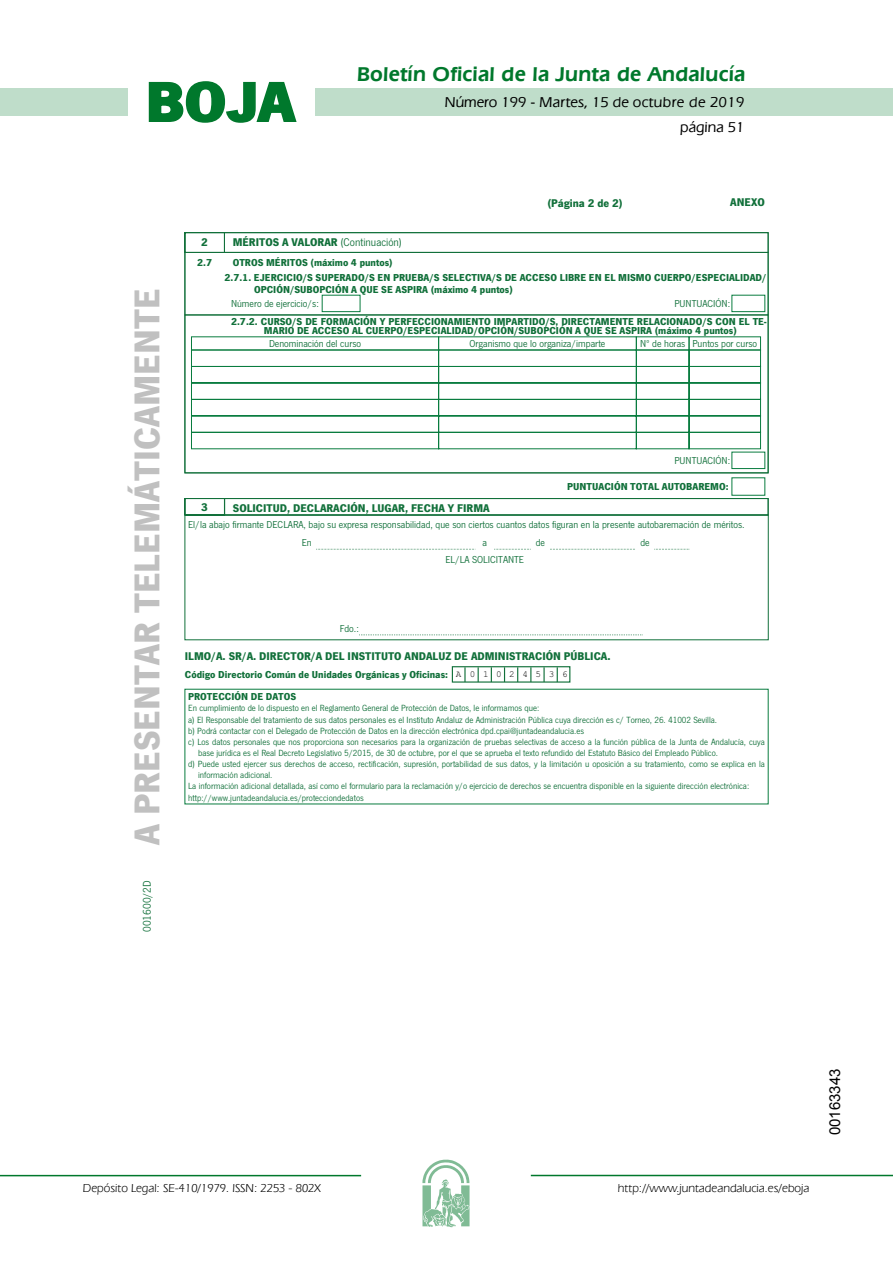
<style>
.page{position:relative;width:893px;height:1263px;background:#fff}
.page>*{position:absolute;margin:0;border:0;box-sizing:border-box;transform-origin:0 0}
.t1{font:700 57.75px "News Got T";color:#00782c;scale:1.14 1}
.t2{font:700 37.2px "News Got T";color:#c0c0c0}
.t3{font:600 21px "Eras IT Cby BT";letter-spacing:.01em;color:#00782c}
.t4{font:500 15px/24.5px "Eras IT Cby BT";color:#000;text-align:right}
.t5{font:15px "Arial";color:#000}
.t6{font:12px "Eras IT Cby BT";color:#000}
.t7{font:700 11.55px "News Got T";color:#11703a}
.t8{font:11.55px "News Got T";color:#11703a}
.t9{font:700 10.5px/14.5px "News Got T";color:#11703a}
.t10{font:10.5px/18px "News Got T";color:#11703a}
.t11{font:9.3px "News Got T";color:#11703a}
.t12{font:9.3px "Courier New";letter-spacing:.82em;color:#000}
.s1{font-weight:400}
</style>
<div class="page">
<div style="left:315px;top:88px;width:577px;height:28px;background:#bfddca"></div>
<div style="left:0;top:88px;width:128px;height:28px;background:#bfddca"></div>
<hr style="left:0;top:1175px;width:361px;height:1px;background:#00782c">
<svg style="left:422px;top:1159px;width:47px;height:68px"></svg>
<hr style="left:531px;top:1175px;width:361px;height:1px;background:#00782c">
<svg style="left:148px;top:81px;width:149px;height:42px"></svg>
<svg style="left:184px;top:232px;width:585px;height:242px"></svg>
<div style="left:224px;top:232px;width:544px;height:21px;border:1px solid #11703a"></div>
<div style="left:185px;top:252px;width:583px;height:63px;border:1px solid #11703a"></div>
<div style="left:322px;top:295px;width:38px;height:17px;border:1px solid #097c3f"></div>
<div style="left:731px;top:295px;width:34px;height:17px;border:1px solid #097c3f"></div>
<div style="left:185px;top:315px;width:583px;height:158px;border:1px solid #11703a"></div>
<svg style="left:191px;top:350px;width:569px;height:99px"></svg>
<div style="left:731px;top:452px;width:34px;height:17px;border:1px solid #097c3f"></div>
<svg style="left:184px;top:498px;width:585px;height:18px"></svg>
<div style="left:224px;top:498px;width:544px;height:18px;border:1px solid #11703a"></div>
<div style="left:184px;top:515px;width:584px;height:125px;border:1px solid #11703a"></div>
<svg style="left:316px;top:549px;width:159px;height:1px"></svg>
<svg style="left:494px;top:549px;width:37px;height:1px"></svg>
<svg style="left:550px;top:549px;width:85px;height:1px"></svg>
<svg style="left:654px;top:549px;width:35px;height:1px"></svg>
<svg style="left:359px;top:635px;width:284px;height:1px"></svg>
<div style="left:452px;top:666px;width:118px;height:17px;border:1px solid #11703a"></div>
<svg style="left:464px;top:667px;width:1px;height:15px"></svg>
<svg style="left:477px;top:667px;width:1px;height:15px"></svg>
<svg style="left:491px;top:667px;width:1px;height:15px"></svg>
<svg style="left:504px;top:667px;width:1px;height:15px"></svg>
<svg style="left:517px;top:667px;width:1px;height:15px"></svg>
<svg style="left:530px;top:667px;width:1px;height:15px"></svg>
<svg style="left:543px;top:667px;width:1px;height:15px"></svg>
<svg style="left:556px;top:667px;width:2px;height:15px"></svg>
<h1 class="t1" style="left:145px;top:68px;width:133px">BOJA</h1>
<h3 class="t3" style="left:357px;top:62px;width:390px">Boletín Oficial de la Junta de Andalucía</h3>
<h3 class="t4" style="left:445px;top:90px;width:301px">Número 199 - Martes, 15 de octubre de 2019 página 51</h3>
<p class="t7" style="left:547px;top:196px;width:77px">(Página 2 de 2)</p>
<p class="t7" style="left:730px;top:195px;width:36px">ANEXO</p>
<h2 class="t2" style="left:125px;top:845px;width:558px;rotate:-90deg">A PRESENTAR TELEMÁTICAMENTE</h2>
<p class="t8" style="left:140px;top:932px;width:53px;rotate:-90deg">001600/2D</p>
<p class="t7" style="left:201px;top:236px;width:8px">2</p>
<p class="t7" style="left:233px;top:236px;width:171px">MÉRITOS A VALORAR <span class="s1">(Continuación)</span></p>
<p class="t9" style="left:197px;top:255px;width:16px">2.7</p>
<p class="t9" style="left:224px;top:255px;width:543px;text-indent:8px">OTROS MÉRITOS (máximo 4 puntos)<br>2.7.1. EJERCICIO/S SUPERADO/S EN PRUEBA/S SELECTIVA/S DE ACCESO LIBRE EN EL MISMO CUERPO/ESPECIALIDAD/</p>
<p class="t9" style="left:254px;top:282px;width:260px">OPCIÓN/SUBOPCIÓN A QUE SE ASPIRA (máximo 4 puntos)</p>
<p class="t10" style="left:231px;top:294px;width:89px">Número de ejercicio/s:</p>
<p class="t10" style="left:674px;top:295px;width:57px">PUNTUACIÓN:</p>
<p class="t9" style="left:231px;top:317px;width:537px;line-height:9.3px;text-align:center">2.7.2. CURSO/S DE FORMACIÓN Y PERFECCIONAMIENTO IMPARTIDO/S, DIRECTAMENTE RELACIONADO/S CON EL TE-<br>MARIO DE ACCESO AL CUERPO/ESPECIALIDAD/OPCIÓN/SUBOPCIÓN A QUE SE ASPIRA (máximo 4 puntos)</p>
<p class="t10" style="left:269px;top:334px;width:94px">Denominación del curso</p>
<p class="t10" style="left:469px;top:334px;width:137px">Organismo que lo organiza/imparte</p>
<p class="t10" style="left:640px;top:334px;width:119px">Nº de horas Puntos por curso</p>
<p class="t10" style="left:674px;top:451px;width:57px">PUNTUACIÓN:</p>
<p class="t9" style="left:567px;top:479px;width:163px">PUNTUACIÓN TOTAL AUTOBAREMO:</p>
<p class="t7" style="left:201px;top:501px;width:8px">3</p>
<p class="t7" style="left:233px;top:501px;width:258px">SOLICITUD, DECLARACIÓN, LUGAR, FECHA Y FIRMA</p>
<p class="t10" style="left:302px;top:516px;width:444px;text-indent:-114px">El/la abajo firmante DECLARA, bajo su expresa responsabilidad, que son ciertos cuantos datos figuran en la presente autobaremación de méritos.<br>En</p>
<p class="t10" style="left:482px;top:534px;width:6px">a</p>
<p class="t10" style="left:536px;top:534px;width:11px">de</p>
<p class="t10" style="left:640px;top:534px;width:11px">de</p>
<p class="t10" style="left:445px;top:550px;width:80px">EL/LA SOLICITANTE</p>
<p class="t10" style="left:340px;top:619px;width:21px">Fdo.:</p>
<p class="t7" style="left:185px;top:650px;width:427px">ILMO/A. SR/A. DIRECTOR/A DEL INSTITUTO ANDALUZ DE ADMINISTRACIÓN PÚBLICA.</p>
<p class="t9" style="left:188px;top:663px;width:261px;line-height:22px;text-indent:-3px">Código Directorio Común de Unidades Orgánicas y Oficinas:<br>PROTECCIÓN DE DATOS</p>
<p class="t11" style="left:188px;top:703px;width:352px">En cumplimiento de lo dispuesto en el Reglamento General de Protección de Datos, le informamos que:</p>
<p class="t11" style="left:188px;top:714px;width:530px">a) El Responsable del tratamiento de sus datos personales es el Instituto Andaluz de Administración Pública cuya dirección es c/ Torneo, 26. 41002 Sevilla.</p>
<p class="t11" style="left:188px;top:726px;width:397px">b) Podrá contactar con el Delegado de Protección de Datos en la dirección electrónica dpd.cpai@juntadeandalucia.es</p>
<p class="t11" style="left:188px;top:737px;width:578px">c) Los datos personales que nos proporciona son necesarios para la organización de pruebas selectivas de acceso a la función pública de la Junta de Andalucía, cuya</p>
<p class="t11" style="left:198px;top:748px;width:521px">base jurídica es el Real Decreto Legislativo 5/2015, de 30 de octubre, por el que se aprueba el texto refundido del Estatuto Básico del Empleado Público.</p>
<p class="t11" style="left:188px;top:759px;width:578px">d) Puede usted ejercer sus derechos de acceso, rectificación, supresión, portabilidad de sus datos, y la limitación u oposición a su tratamiento, como se explica en la</p>
<p class="t11" style="left:198px;top:770px;width:76px">información adicional.</p>
<p class="t11" style="left:188px;top:781px;width:562px">La información adicional detallada, así como el formulario para la reclamación y/o ejercicio de derechos se encuentra disponible en la siguiente dirección electrónica:</p>
<p class="t11" style="left:188px;top:792px;width:177px">http://www.juntadeandalucia.es/protecciondedatos</p>
<p class="t12" style="left:455px;top:669px;width:113px">A01024536</p>
<p class="t6" style="left:83px;top:1181px;width:239px">Depósito Legal: SE-410/1979. ISSN: 2253 - 802X</p>
<p class="t6" style="left:618px;top:1181px;width:193px">http://www.juntadeandalucia.es/eboja</p>
<h3 class="t5" style="left:825px;top:1135px;width:68px;rotate:-90deg">00163343</h3>
</div>
